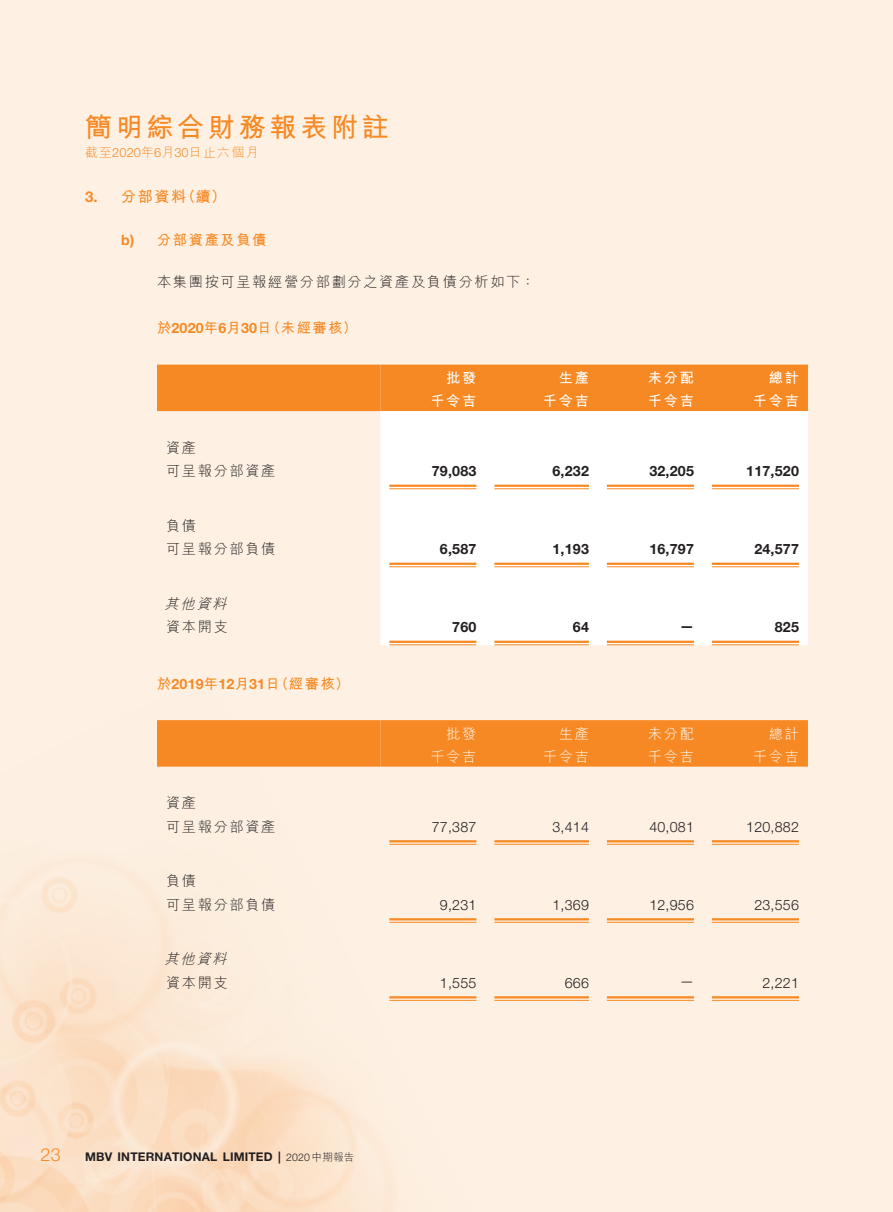
<style>
.page{position:relative;width:893px;height:1212px;background:#fef1e3}
.page>*{position:absolute;margin:0;border:0;box-sizing:border-box;transform-origin:0 0}
.t1{font:700 27px "M Hei HK";letter-spacing:.14em;color:#f68924}
.t2{font:300 18px "Helvetica Neue LT Std";color:#f68924}
._03_H1{font:700 15px "M Hei HK";color:#f68924}
._03_H1-2{font:700 15px "Helvetica Neue LT Std";color:#f68924}
._01_Body_Text{font:300 14.25px "Helvetica Neue LT Std";letter-spacing:.015em;color:#231f20}
._01_Body_Text-2{font:700 14.25px "Helvetica Neue LT Std";letter-spacing:.015em;color:#231f20}
._15_Table_Stub{font:300 14.25px "M Hei HK";letter-spacing:.115em;color:#231f20}
._13_____P4{font:300 14.25px "M Hei HK";letter-spacing:.115em;color:#231f20}
._12___P2{font:700 14.25px "Helvetica Neue LT Std";letter-spacing:.015em;color:#f68924}
._01_Body_Text-3{font:700 14.25px "M Hei HK";letter-spacing:.115em;color:#fff}
._01_Body_Text-4{font:300 14.25px "M Hei HK";letter-spacing:.115em;color:#fff}
._12___P2-2{font:700 14.25px "M Hei HK";letter-spacing:.115em;color:#f68924}
._15_Table_Stub-2{font:italic 300 14.25px "M Hei HK";color:#231f20}
._04___H2{font:700 14.25px "M Hei HK";letter-spacing:.115em;color:#f68924}
._04___H2-2{font:700 14.25px "Helvetica Neue LT Std";color:#f68924}
.t3{font:300 12.75px "M Hei HK";letter-spacing:.115em;color:#f68924}
.t4{font:700 12px "Helvetica Neue LT Std";letter-spacing:.015em;color:#231f20}
.t5{font:300 10.5px "Helvetica Neue LT Std";color:#231f20}
.s1{font-family:"Helvetica Neue LT Std"}
.s2{font-family:"M Hei HK"}
</style>
<div class="page">
<div style="left:157px;top:365px;width:651px;height:46px;background:#f68924"></div>
<div style="left:380px;top:411px;width:428px;height:234px;background:#fff"></div>
<hr style="left:389px;top:485px;width:87px;height:2px;background:#f68924">
<hr style="left:389px;top:488px;width:87px;height:1px;background:#f68924">
<hr style="left:494px;top:485px;width:95px;height:2px;background:#f68924">
<hr style="left:494px;top:488px;width:95px;height:1px;background:#f68924">
<hr style="left:607px;top:485px;width:87px;height:2px;background:#f68924">
<hr style="left:607px;top:488px;width:87px;height:1px;background:#f68924">
<hr style="left:712px;top:485px;width:87px;height:2px;background:#f68924">
<hr style="left:712px;top:488px;width:87px;height:1px;background:#f68924">
<hr style="left:389px;top:563px;width:87px;height:2px;background:#f68924">
<hr style="left:389px;top:566px;width:87px;height:1px;background:#f68924">
<hr style="left:494px;top:563px;width:95px;height:2px;background:#f68924">
<hr style="left:494px;top:566px;width:95px;height:1px;background:#f68924">
<hr style="left:607px;top:563px;width:87px;height:2px;background:#f68924">
<hr style="left:607px;top:566px;width:87px;height:1px;background:#f68924">
<hr style="left:712px;top:563px;width:87px;height:2px;background:#f68924">
<hr style="left:712px;top:566px;width:87px;height:1px;background:#f68924">
<hr style="left:389px;top:641px;width:87px;height:2px;background:#f68924">
<hr style="left:389px;top:644px;width:87px;height:1px;background:#f68924">
<hr style="left:494px;top:641px;width:95px;height:2px;background:#f68924">
<hr style="left:494px;top:644px;width:95px;height:1px;background:#f68924">
<hr style="left:607px;top:641px;width:87px;height:2px;background:#f68924">
<hr style="left:607px;top:644px;width:87px;height:1px;background:#f68924">
<hr style="left:712px;top:641px;width:87px;height:2px;background:#f68924">
<hr style="left:712px;top:644px;width:87px;height:1px;background:#f68924">
<div style="left:157px;top:720px;width:651px;height:47px;background:#f68924"></div>
<hr style="left:389px;top:840px;width:87px;height:2px;background:#f68924">
<hr style="left:389px;top:844px;width:87px;height:1px;background:#f68924">
<hr style="left:494px;top:840px;width:95px;height:2px;background:#f68924">
<hr style="left:494px;top:844px;width:95px;height:1px;background:#f68924">
<hr style="left:607px;top:840px;width:87px;height:2px;background:#f68924">
<hr style="left:607px;top:844px;width:87px;height:1px;background:#f68924">
<hr style="left:712px;top:840px;width:87px;height:2px;background:#f68924">
<hr style="left:712px;top:844px;width:87px;height:1px;background:#f68924">
<hr style="left:389px;top:918px;width:87px;height:2px;background:#f68924">
<hr style="left:389px;top:922px;width:87px;height:1px;background:#f68924">
<hr style="left:494px;top:918px;width:95px;height:2px;background:#f68924">
<hr style="left:494px;top:922px;width:95px;height:1px;background:#f68924">
<hr style="left:607px;top:918px;width:87px;height:2px;background:#f68924">
<hr style="left:607px;top:922px;width:87px;height:1px;background:#f68924">
<hr style="left:712px;top:918px;width:87px;height:2px;background:#f68924">
<hr style="left:712px;top:922px;width:87px;height:1px;background:#f68924">
<hr style="left:389px;top:996px;width:87px;height:2px;background:#f68924">
<hr style="left:389px;top:1000px;width:87px;height:1px;background:#f68924">
<hr style="left:494px;top:996px;width:95px;height:2px;background:#f68924">
<hr style="left:494px;top:1000px;width:95px;height:1px;background:#f68924">
<hr style="left:607px;top:996px;width:87px;height:2px;background:#f68924">
<hr style="left:607px;top:1000px;width:87px;height:1px;background:#f68924">
<hr style="left:712px;top:996px;width:87px;height:2px;background:#f68924">
<hr style="left:712px;top:1000px;width:87px;height:1px;background:#f68924">
<h1 class="t1" style="left:85px;top:107px;width:305px">簡明綜合財務報表附註</h1>
<p class="t3" style="left:85px;top:146px;width:175px">截至<span class="s1">2020</span>年月<span class="s1">6 30</span>日止六個月</p>
<p class="_03_H1-2" style="left:85px;top:187px;width:14px">3.</p>
<p class="_03_H1" style="left:121px;top:185px;width:67px">分部資料</p>
<p class="_03_H1" style="left:181px;top:185px;width:47px">（續(</p>
<p class="_04___H2-2" style="left:121px;top:231px;width:15px">b)</p>
<p class="_04___H2" style="left:157px;top:229px;width:111px">分部資產及負債</p>
<p class="_13_____P4" style="left:157px;top:275px;width:379px">本集團按可呈報經營分部劃分之資產及負債分析如下：</p>
<p class="_12___P2-2" style="left:266px;top:317px;width:92px">（未經審核(</p>
<p class="_12___P2" style="left:157px;top:319px;width:116px"><span class="s2">於</span>2020<span class="s2">年月</span>6 30<span class="s2">日</span></p>
<p class="_01_Body_Text-3" style="left:446px;top:367px;width:32px">批發</p>
<p class="_15_Table_Stub" style="left:166px;top:440px;width:32px">資產</p>
<p class="_15_Table_Stub" style="left:166px;top:463px;width:111px">可呈報分部資產</p>
<p class="_01_Body_Text-3" style="left:430px;top:391px;width:47px">千令吉</p>
<p class="_01_Body_Text-2" style="left:432px;top:462px;width:46px">79,083</p>
<p class="_01_Body_Text-3" style="left:559px;top:367px;width:32px">生產</p>
<p class="_01_Body_Text-3" style="left:543px;top:391px;width:47px">千令吉</p>
<p class="_01_Body_Text-2" style="left:552px;top:462px;width:38px">6,232</p>
<p class="_15_Table_Stub" style="left:166px;top:518px;width:32px">負債</p>
<p class="_15_Table_Stub" style="left:166px;top:541px;width:111px">可呈報分部負債</p>
<p class="_15_Table_Stub-2" style="left:165px;top:596px;width:67px">其他資料</p>
<p class="_15_Table_Stub" style="left:166px;top:620px;width:63px">資本開支</p>
<p class="_01_Body_Text-2" style="left:440px;top:540px;width:38px">6,587</p>
<p class="_01_Body_Text-2" style="left:452px;top:618px;width:26px">760</p>
<p class="_01_Body_Text-2" style="left:552px;top:540px;width:38px">1,193</p>
<p class="_01_Body_Text-2" style="left:573px;top:618px;width:18px">64</p>
<p class="_12___P2-2" style="left:274px;top:673px;width:76px">（經審核(</p>
<p class="_12___P2" style="left:157px;top:675px;width:124px"><span class="s2">於</span>2019<span class="s2">年</span>12<span class="s2">月</span>31<span class="s2">日</span></p>
<p class="_15_Table_Stub" style="left:166px;top:796px;width:32px">資產</p>
<p class="_15_Table_Stub" style="left:166px;top:819px;width:111px">可呈報分部資產</p>
<p class="_15_Table_Stub" style="left:166px;top:874px;width:32px">負債</p>
<p class="_15_Table_Stub" style="left:166px;top:897px;width:111px">可呈報分部負債</p>
<p class="_15_Table_Stub-2" style="left:165px;top:952px;width:67px">其他資料</p>
<p class="_15_Table_Stub" style="left:166px;top:975px;width:63px">資本開支</p>
<p class="_01_Body_Text-4" style="left:446px;top:726px;width:32px">批發</p>
<p class="_01_Body_Text-4" style="left:559px;top:726px;width:32px">生產</p>
<p class="_01_Body_Text-4" style="left:430px;top:749px;width:47px">千令吉</p>
<p class="_01_Body_Text-4" style="left:543px;top:749px;width:47px">千令吉</p>
<p class="_01_Body_Text" style="left:432px;top:818px;width:46px">77,387</p>
<p class="_01_Body_Text" style="left:552px;top:818px;width:38px">3,414</p>
<p class="_01_Body_Text" style="left:440px;top:896px;width:38px">9,231</p>
<p class="_01_Body_Text" style="left:552px;top:896px;width:38px">1,369</p>
<p class="_01_Body_Text" style="left:440px;top:974px;width:38px">1,555</p>
<p class="_01_Body_Text" style="left:565px;top:974px;width:26px">666</p>
<p class="_01_Body_Text-3" style="left:648px;top:367px;width:47px">未分配</p>
<p class="_01_Body_Text-3" style="left:769px;top:367px;width:32px">總計</p>
<p class="_01_Body_Text-3" style="left:648px;top:391px;width:47px">千令吉</p>
<p class="_01_Body_Text-3" style="left:753px;top:391px;width:47px">千令吉</p>
<p class="_01_Body_Text-2" style="left:649px;top:462px;width:46px">32,205</p>
<p class="_01_Body_Text-2" style="left:746px;top:462px;width:54px">117,520</p>
<p class="_01_Body_Text-2" style="left:649px;top:540px;width:46px">16,797</p>
<p class="_01_Body_Text-2" style="left:754px;top:540px;width:46px">24,577</p>
<p class="_01_Body_Text-2" style="left:680px;top:617px;width:16px">—</p>
<p class="_01_Body_Text-2" style="left:775px;top:618px;width:26px">825</p>
<p class="_01_Body_Text-4" style="left:648px;top:726px;width:47px">未分配</p>
<p class="_01_Body_Text-4" style="left:769px;top:726px;width:32px">總計</p>
<p class="_01_Body_Text-4" style="left:648px;top:749px;width:47px">千令吉</p>
<p class="_01_Body_Text-4" style="left:753px;top:749px;width:47px">千令吉</p>
<p class="_01_Body_Text" style="left:649px;top:818px;width:46px">40,081</p>
<p class="_01_Body_Text" style="left:746px;top:818px;width:54px">120,882</p>
<p class="_01_Body_Text" style="left:649px;top:896px;width:46px">12,956</p>
<p class="_01_Body_Text" style="left:754px;top:896px;width:46px">23,556</p>
<p class="_01_Body_Text" style="left:680px;top:972px;width:16px">—</p>
<p class="_01_Body_Text" style="left:762px;top:974px;width:38px">2,221</p>
<p class="t2" style="left:40px;top:1143px;width:22px">23</p>
<p class="t4" style="left:85px;top:1149px;width:197px">MBV INTERNATIONAL LIMITED |</p>
<p class="t5" style="left:286px;top:1151px;width:70px">2020 <span class="s2">中期報告</span></p>
</div>
